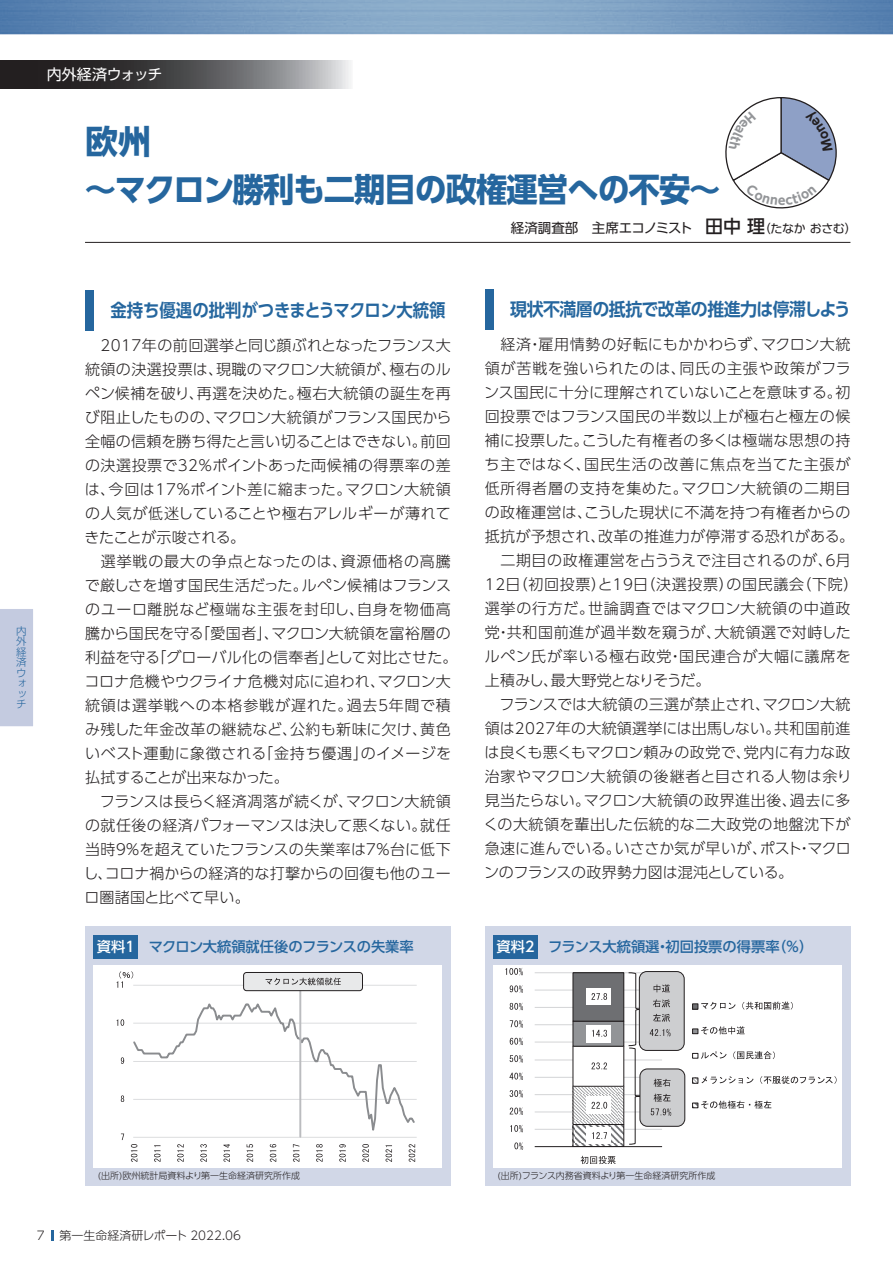
<style>
.page{position:relative;width:893px;height:1263px;background:#fff}
.page>*{position:absolute;margin:0;border:0;box-sizing:border-box;transform-origin:0 0}
.t1{font:700 33px/48px "UD Shin Go Pro";letter-spacing:-.03em;color:#25669e}
.t2{font:700 18px "UD Shin Go Pro De";letter-spacing:-.005em;color:#25669e;scale:.91 1}
.t3{font:700 18px "UD Shin Go Pro De";letter-spacing:-.03em;color:#25669e;scale:.94 1}
.t4{font:300 15px/24px "UD Shin Go Pro";letter-spacing:.02em;color:#231f20}
.t5{font:15px "UD Shin Go Pro";letter-spacing:-.02em;color:#fff}
.t6{font:500 14.25px "UD Shin Go Pro";color:#25669e}
.t7{font:13.5px "UD Shin Go Pro";letter-spacing:-.015em;color:#231f20}
.t8{font:300 12px "UD Shin Go Pro";color:#231f20}
.t9{font:300 10.5px/10.5px "UD Shin Go Pro";color:#25669e;text-align:justify}
.t10{font:300 9px "UD Shin Go Pro";color:#231f20}
.s1{font-weight:500;font-size:18px}
.s2{font-size:12px}
.s3{color:#fff}
</style>
<div class="page">
<div style="left:85px;top:290px;width:9px;height:41px;background:#25669e"></div>
<div style="left:485px;top:289px;width:8px;height:41px;background:#25669e"></div>
<div style="left:485px;top:926px;width:365px;height:260px;background:#d1d7e7"></div>
<div style="left:493px;top:935px;width:45px;height:23px;background:#25669e"></div>
<div style="left:494px;top:965px;width:348px;height:202px;background:#fff"></div>
<hr style="left:535px;top:1129px;width:127px;height:1px;background:#d3d4d6">
<hr style="left:535px;top:1112px;width:127px;height:1px;background:#d3d4d6">
<hr style="left:535px;top:1094px;width:127px;height:1px;background:#d3d4d6">
<hr style="left:535px;top:1077px;width:127px;height:1px;background:#d3d4d6">
<hr style="left:535px;top:1060px;width:127px;height:1px;background:#d3d4d6">
<hr style="left:535px;top:1042px;width:127px;height:1px;background:#d3d4d6">
<hr style="left:535px;top:1024px;width:127px;height:1px;background:#d3d4d6">
<hr style="left:535px;top:1007px;width:127px;height:1px;background:#d3d4d6">
<hr style="left:535px;top:990px;width:127px;height:1px;background:#d3d4d6">
<hr style="left:535px;top:972px;width:127px;height:1px;background:#d3d4d6">
<svg style="left:575px;top:1126px;width:47px;height:19px"></svg>
<svg style="left:575px;top:1088px;width:47px;height:35px"></svg>
<div style="left:573px;top:1086px;width:51px;height:39px;border:1px solid #231f20"></div>
<div style="left:573px;top:1046px;width:51px;height:40px;background:#fff"></div>
<div style="left:573px;top:1021px;width:51px;height:25px;background:#929497"></div>
<div style="left:573px;top:1021px;width:51px;height:25px;border:1px solid #231f20"></div>
<div style="left:573px;top:973px;width:51px;height:48px;background:#6e6f72"></div>
<div style="left:573px;top:972px;width:51px;height:49px;border:1px solid #231f20"></div>
<hr style="left:535px;top:1146px;width:127px;height:1px;background:#231f20">
<div style="left:586px;top:1127px;width:24px;height:17px;background:#fff"></div>
<svg style="left:592px;top:1132px;width:15px;height:7px"></svg>
<div style="left:586px;top:1097px;width:24px;height:17px;background:#fff"></div>
<svg style="left:591px;top:1102px;width:16px;height:7px"></svg>
<svg style="left:591px;top:1062px;width:16px;height:7px"></svg>
<div style="left:586px;top:1025px;width:24px;height:17px;background:#fff"></div>
<svg style="left:592px;top:1030px;width:15px;height:6px"></svg>
<div style="left:586px;top:988px;width:24px;height:17px;background:#fff"></div>
<svg style="left:591px;top:993px;width:16px;height:7px"></svg>
<svg style="left:514px;top:1142px;width:9px;height:8px"></svg>
<svg style="left:510px;top:1125px;width:13px;height:7px"></svg>
<svg style="left:510px;top:1107px;width:13px;height:8px"></svg>
<svg style="left:510px;top:1090px;width:13px;height:7px"></svg>
<svg style="left:509px;top:1072px;width:14px;height:8px"></svg>
<svg style="left:510px;top:1055px;width:13px;height:8px"></svg>
<svg style="left:510px;top:1038px;width:13px;height:7px"></svg>
<svg style="left:510px;top:1020px;width:13px;height:8px"></svg>
<svg style="left:510px;top:1003px;width:13px;height:7px"></svg>
<svg style="left:510px;top:985px;width:13px;height:8px"></svg>
<svg style="left:505px;top:968px;width:18px;height:7px"></svg>
<svg style="left:581px;top:1156px;width:35px;height:8px"></svg>
<svg style="left:692px;top:1001px;width:101px;height:9px"></svg>
<svg style="left:692px;top:1026px;width:53px;height:8px"></svg>
<svg style="left:692px;top:1051px;width:83px;height:8px"></svg>
<svg style="left:692px;top:1076px;width:144px;height:8px"></svg>
<svg style="left:692px;top:1100px;width:79px;height:9px"></svg>
<svg style="left:628px;top:972px;width:15px;height:173px"></svg>
<div style="left:639px;top:971px;width:45px;height:79px;background:#cdced0;border-radius:7px"></div>
<div style="left:639px;top:971px;width:45px;height:80px;border:1px solid #231f20;border-radius:7px"></div>
<svg style="left:654px;top:984px;width:16px;height:8px"></svg>
<svg style="left:653px;top:999px;width:17px;height:8px"></svg>
<svg style="left:653px;top:1014px;width:17px;height:8px"></svg>
<svg style="left:650px;top:1029px;width:20px;height:7px"></svg>
<div style="left:640px;top:1069px;width:45px;height:57px;background:#cdced0;border-radius:7px"></div>
<div style="left:640px;top:1069px;width:45px;height:57px;border:1px solid #231f20;border-radius:7px"></div>
<svg style="left:653px;top:1079px;width:17px;height:8px"></svg>
<svg style="left:653px;top:1094px;width:17px;height:8px"></svg>
<svg style="left:651px;top:1108px;width:20px;height:8px"></svg>
<div style="left:85px;top:926px;width:366px;height:260px;background:#d1d7e7"></div>
<div style="left:94px;top:935px;width:44px;height:23px;background:#25669e"></div>
<div style="left:94px;top:965px;width:348px;height:202px;background:#fff"></div>
<hr style="left:133px;top:1099px;width:284px;height:1px;background:#dcdddf">
<hr style="left:133px;top:1061px;width:284px;height:1px;background:#dcdddf">
<hr style="left:133px;top:1023px;width:284px;height:1px;background:#dcdddf">
<hr style="left:133px;top:985px;width:284px;height:1px;background:#dcdddf">
<hr style="left:133px;top:1137px;width:284px;height:1px;background:#dcdddf">
<hr style="left:299px;top:986px;width:2px;height:151px;background:#bbbcbf">
<svg style="left:121px;top:1133px;width:3px;height:7px"></svg>
<svg style="left:121px;top:1095px;width:3px;height:7px"></svg>
<svg style="left:121px;top:1057px;width:3px;height:7px"></svg>
<svg style="left:116px;top:1019px;width:8px;height:7px"></svg>
<svg style="left:116px;top:971px;width:17px;height:17px"></svg>
<svg style="left:131px;top:1000px;width:285px;height:162px"></svg>
<div style="left:244px;top:972px;width:118px;height:19px;background:#e8e9ea;border-radius:3px"></div>
<div style="left:243px;top:972px;width:120px;height:19px;border:1px solid #231f20;border-radius:3px"></div>
<svg style="left:266px;top:977px;width:75px;height:8px"></svg>
<img style="left:0;top:0;width:893px;height:34px">
<svg style="left:51px;top:1230px;width:3px;height:11px"></svg>
<svg style="left:0;top:61px;width:351px;height:27px;background:#5a5a5b"></svg>
<hr style="left:85px;top:242px;width:765px;height:1px;background:#231f20">
<div style="left:0;top:609px;width:33px;height:118px;background:#c4cbe0"></div>
<svg style="left:725px;top:97px;width:112px;height:112px"></svg>
<p class="t5" style="left:47px;top:62px;width:117px">内外経済ウォッチ</p>
<h1 class="t1" style="left:85px;top:117px;width:637px">欧州　<br>～マクロン勝利も二期目の政権運営への不安～</h1>
<p class="t7" style="left:511px;top:217px;width:347px">経済調査部　主席エコノミスト　<span class="s1">田中 理</span><span class="s2">（たなか おさむ）</span></p>
<p class="t9" style="left:16px;top:625px;width:12px">内外経済ウォッチ</p>
<p class="t2" style="left:111px;top:296px;width:370px">金持ち優遇の批判がつきまとうマクロン大統領</p>
<p class="t3" style="left:510px;top:295px;width:364px">現状不満層の抵抗で改革の推進力は停滞しよう</p>
<p class="t4" style="left:83px;top:333px;width:376px">　2017年の前回選挙と同じ顔ぶれとなったフランス大統領の決選投票は、現職のマクロン大統領が、極右のルペン候補を破り、再選を決めた。極右大統領の誕生を再び阻止したものの、マクロン大統領がフランス国民から全幅の信頼を勝ち得たと言い切ることはできない。前回の決選投票で32％ポイントあった両候補の得票率の差は、今回は17％ポイント差に縮まった。マクロン大統領の人気が低迷していることや極右アレルギーが薄れてきたことが示唆される。<br>　選挙戦の最大の争点となったのは、資源価格の高騰で厳しさを増す国民生活だった。ルペン候補はフランスのユーロ離脱など極端な主張を封印し、自身を物価高騰から国民を守る「愛国者」、マクロン大統領を富裕層の利益を守る「グローバル化の信奉者」として対比させた。コロナ危機やウクライナ危機対応に追われ、マクロン大統領は選挙戦への本格参戦が遅れた。過去５年間で積み残した年金改革の継続など、公約も新味に欠け、黄色いベスト運動に象徴される「金持ち優遇」のイメージを払拭することが出来なかった。<br>　フランスは長らく経済凋落が続くが、マクロン大統領の就任後の経済パフォーマンスは決して悪くない。就任当時９％を超えていたフランスの失業率は７％台に低下し、コロナ禍からの経済的な打撃からの回復も他のユーロ圏諸国と比べて早い。</p>
<p class="t4" style="left:483px;top:332px;width:377px">　経済・雇用情勢の好転にもかかわらず、マクロン大統領が苦戦を強いられたのは、同氏の主張や政策がフランス国民に十分に理解されていないことを意味する。初回投票ではフランス国民の半数以上が極右と極左の候補に投票した。こうした有権者の多くは極端な思想の持ち主ではなく、国民生活の改善に焦点を当てた主張が低所得者層の支持を集めた。マクロン大統領の二期目の政権運営は、こうした現状に不満を持つ有権者からの抵抗が予想され、改革の推進力が停滞する恐れがある。　二期目の政権運営を占ううえで注目されるのが、６月<br>12日（初回投票）と19日（決選投票）の国民議会（下院）選挙の行方だ。世論調査ではマクロン大統領の中道政党・共和国前進が過半数を窺うが、大統領選で対峙したルペン氏が率いる極右政党・国民連合が大幅に議席を上積みし、最大野党となりそうだ。<br>　フランスでは大統領の三選が禁止され、マクロン大統領は2027年の大統領選挙には出馬しない。共和国前進は良くも悪くもマクロン頼みの政党で、党内に有力な政治家やマクロン大統領の後継者と目される人物は余り見当たらない。マクロン大統領の政界進出後、過去に多くの大統領を輩出した伝統的な二大政党の地盤沈下が急速に進んでいる。いささか気が早いが、ポスト・マクロンのフランスの政界勢力図は混沌としている。</p>
<p class="t6" style="left:97px;top:935px;width:318px"><span class="s3">資料1</span> マクロン大統領就任後のフランスの失業率</p>
<p class="t6" style="left:497px;top:935px;width:318px"><span class="s3">資料2</span> フランス大統領選・初回投票の得票率（％）</p>
<p class="t10" style="left:98px;top:1168px;width:204px">(出所)欧州統計局資料より第一生命経済研究所作成</p>
<p class="t8" style="left:37px;top:1225px;width:206px">7 第一生命経済研レポート 2022.06</p>
<p class="t10" style="left:497px;top:1168px;width:219px">(出所)フランス内務省資料より第一生命経済研究所作成</p>
</div>
